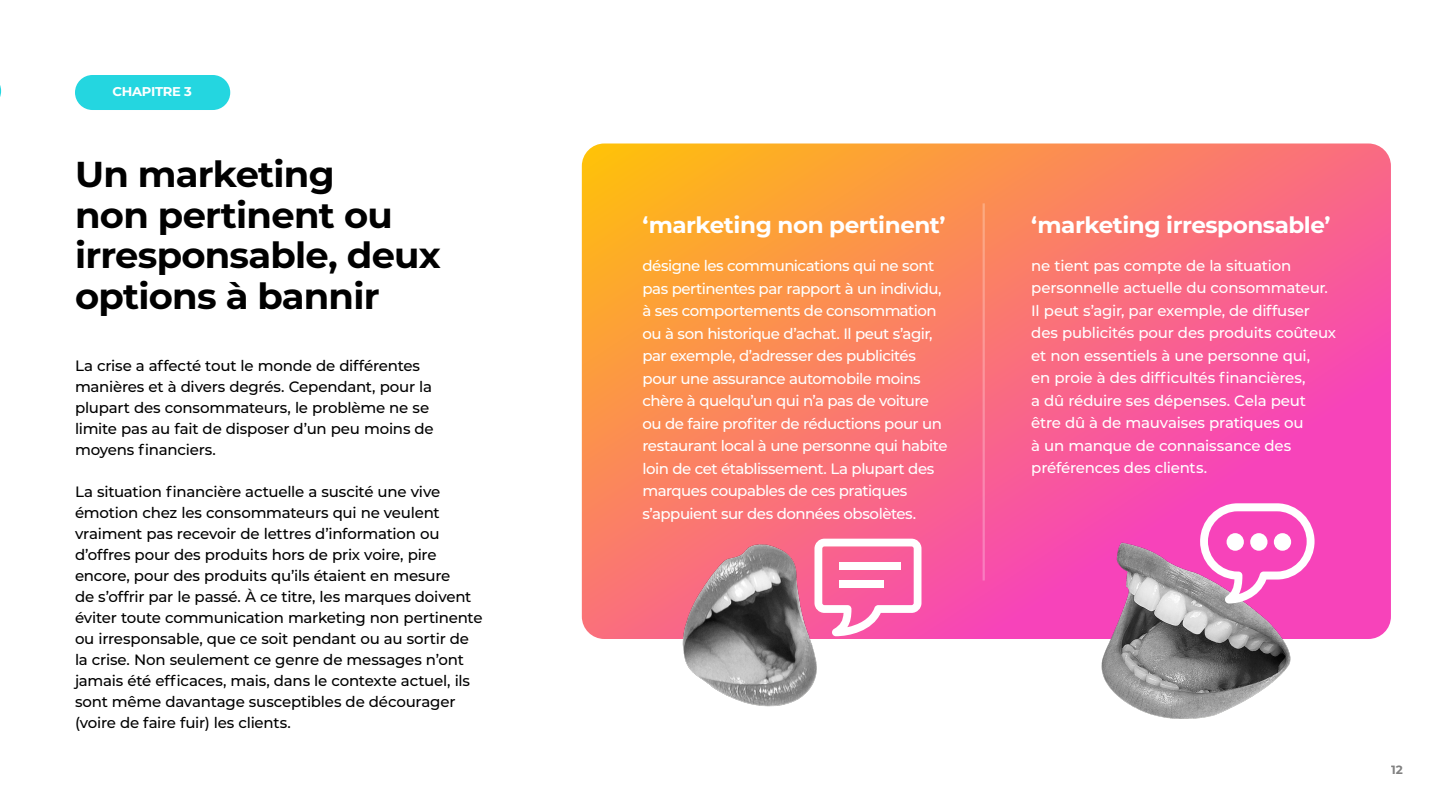
<style>
.page{position:relative;width:1440px;height:810px;background:#fff}
.page>*{position:absolute;margin:0;border:0;box-sizing:border-box;transform-origin:0 0}
.t1{font:700 36px/40.5px "Montserrat";letter-spacing:-.02em;color:#000}
.t2{font:700 22.5px "Montserrat";letter-spacing:-.02em;color:#fff}
.t3{font:500 15px/22.5px "Montserrat";letter-spacing:-.025em;color:#fff}
.t4{font:500 15px/21px "Montserrat";letter-spacing:-.015em;color:#000}
.t5{font:700 12.75px "Montserrat";letter-spacing:-.02em;color:#fff}
.t6{font:700 12px "Montserrat";color:#000}
</style>
<div class="page">
<svg style="left:582px;top:143px;width:809px;height:496px;background:#f97376"></svg>
<img style="left:1092px;top:534px;width:204px;height:185px">
<img style="left:666px;top:543px;width:163px;height:164px">
<div style="left:75px;top:75px;width:155px;height:35px;background:#24d6e0;border-radius:18px"></div>
<svg style="left:0;top:85px;width:1px;height:12px"></svg>
<hr style="left:983px;top:203px;width:2px;height:378px;background:#fff">
<svg style="left:1200px;top:503px;width:115px;height:101px"></svg>
<div style="left:1227px;top:533px;width:17px;height:18px;background:#fff;border-radius:50%"></div>
<div style="left:1250px;top:533px;width:18px;height:18px;background:#fff;border-radius:50%"></div>
<div style="left:1274px;top:533px;width:17px;height:18px;background:#fff;border-radius:50%"></div>
<svg style="left:814px;top:539px;width:107px;height:97px"></svg>
<div style="left:839px;top:562px;width:62px;height:8px;background:#fff"></div>
<div style="left:839px;top:580px;width:44px;height:8px;background:#fff"></div>
<p class="t5" style="left:113px;top:83px;width:81px">CHAPITRE 3</p>
<h1 class="t1" style="left:75px;top:153px;width:367px">Un marketing<br>non pertinent ou irresponsable, deux options à bannir</h1>
<p class="t4" style="left:75px;top:354px;width:360px">La crise a affecté tout le monde de différentes manières et à divers degrés. Cependant, pour la plupart des consommateurs, le problème ne se limite pas au fait de disposer d’un peu moins de moyens financiers.</p>
<p class="t4" style="left:75px;top:480px;width:409px">La situation financière actuelle a suscité une vive émotion chez les consommateurs qui ne veulent vraiment pas recevoir de lettres d’information ou d’offres pour des produits hors de prix voire, pire encore, pour des produits qu’ils étaient en mesure<br>de s’offrir par le passé. À ce titre, les marques doivent éviter toute communication marketing non pertinente ou irresponsable, que ce soit pendant ou au sortir de la crise. Non seulement ce genre de messages n’ont jamais été efficaces, mais, dans le contexte actuel, ils sont même davantage susceptibles de décourager (voire de faire fuir) les clients.</p>
<h2 class="t2" style="left:642px;top:209px;width:305px">‘marketing non pertinent’</h2>
<p class="t3" style="left:642px;top:254px;width:307px">désigne les communications qui ne sont pas pertinentes par rapport à un individu, à ses comportements de consommation ou à son historique d’achat. Il peut s’agir, par exemple, d’adresser des publicités pour une assurance automobile moins chère à quelqu’un qui n’a pas de voiture ou de faire profiter de réductions pour un restaurant local à une personne qui habite loin de cet établissement. La plupart des marques coupables de ces pratiques s’appuient sur des données obsolètes.</p>
<h2 class="t2" style="left:1031px;top:209px;width:301px">‘marketing irresponsable’</h2>
<p class="t3" style="left:1031px;top:253px;width:306px">ne tient pas compte de la situation personnelle actuelle du consommateur.<br>Il peut s’agir, par exemple, de diffuser des publicités pour des produits coûteux et non essentiels à une personne qui,<br>en proie à des difficultés financières,<br>a dû réduire ses dépenses. Cela peut être dû à de mauvaises pratiques ou<br>à un manque de connaissance des préférences des clients.</p>
<p class="t6" style="left:1391px;top:762px;width:13px">12</p>
</div>
